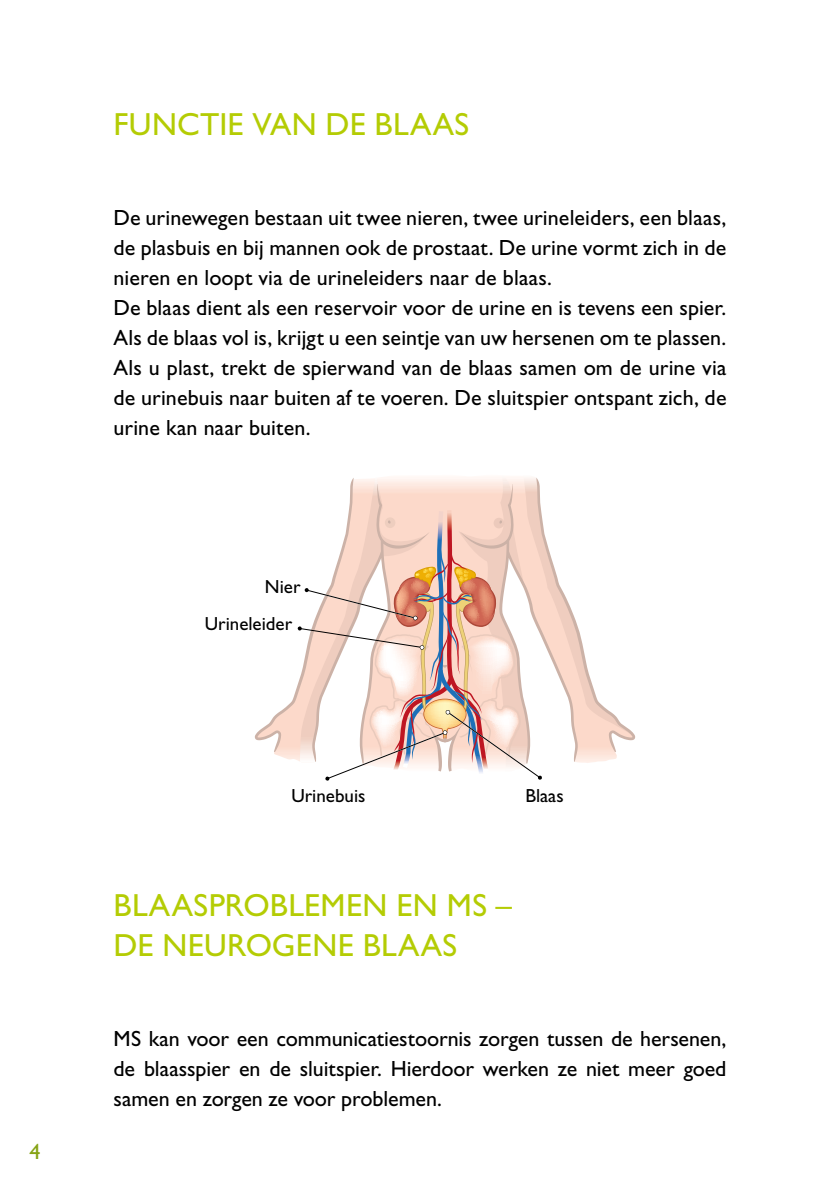
<style>
.page{position:relative;width:840px;height:1191px;background:#fff}
.page>*{position:absolute;margin:0;border:0;box-sizing:border-box;transform-origin:0 0}
.t1{font:32px/40px "Gill Sans Std";letter-spacing:.01em;color:#b4cc04}
.t2{font:22px/30px "Gill Sans Std";letter-spacing:.005em;color:#000}
.t3{font:22px "Gill Sans Std";color:#86a315}
.t4{font:19px/37px "Gill Sans Std";color:#000}
</style>
<div class="page">
<svg style="left:255px;top:687px;width:379px;height:73px"></svg>
<svg style="left:297px;top:477px;width:336px;height:304px"></svg>
<p class="t3" style="left:29px;top:1138px;width:13px">4</p>
<h1 class="t1" style="left:113px;top:105px;width:357px">FUNCTIE VAN DE BLAAS</h1>
<p class="t2" style="left:113px;top:203px;width:614px">De urinewegen bestaan uit twee nieren, twee urineleiders, een blaas, de plasbuis en bij mannen ook de prostaat. De urine vormt zich in de nieren en loopt via de urineleiders naar de blaas.<br>De blaas dient als een reservoir voor de urine en is tevens een spier.<br>Als de blaas vol is, krijgt u een seintje van uw hersenen om te plassen.<br>Als u plast, trekt de spierwand van de blaas samen om de urine via de urinebuis naar buiten af te voeren. De sluitspier ontspant zich, de urine kan naar buiten.</p>
<p class="t4" style="left:205px;top:568px;width:97px;text-indent:60px">Nier<br>Urineleider</p>
<p class="t4" style="left:291px;top:777px;width:76px">Urinebuis</p>
<p class="t4" style="left:525px;top:777px;width:40px">Blaas</p>
<h1 class="t1" style="left:113px;top:885px;width:400px">BLAASPROBLEMEN EN MS –<br>DE NEUROGENE BLAAS</h1>
<p class="t2" style="left:113px;top:1023px;width:614px;text-align:justify">MS kan voor een communicatiestoornis zorgen tussen de hersenen, de blaasspier en de sluitspier. Hierdoor werken ze niet meer goed samen en zorgen ze voor problemen.</p>
</div>
